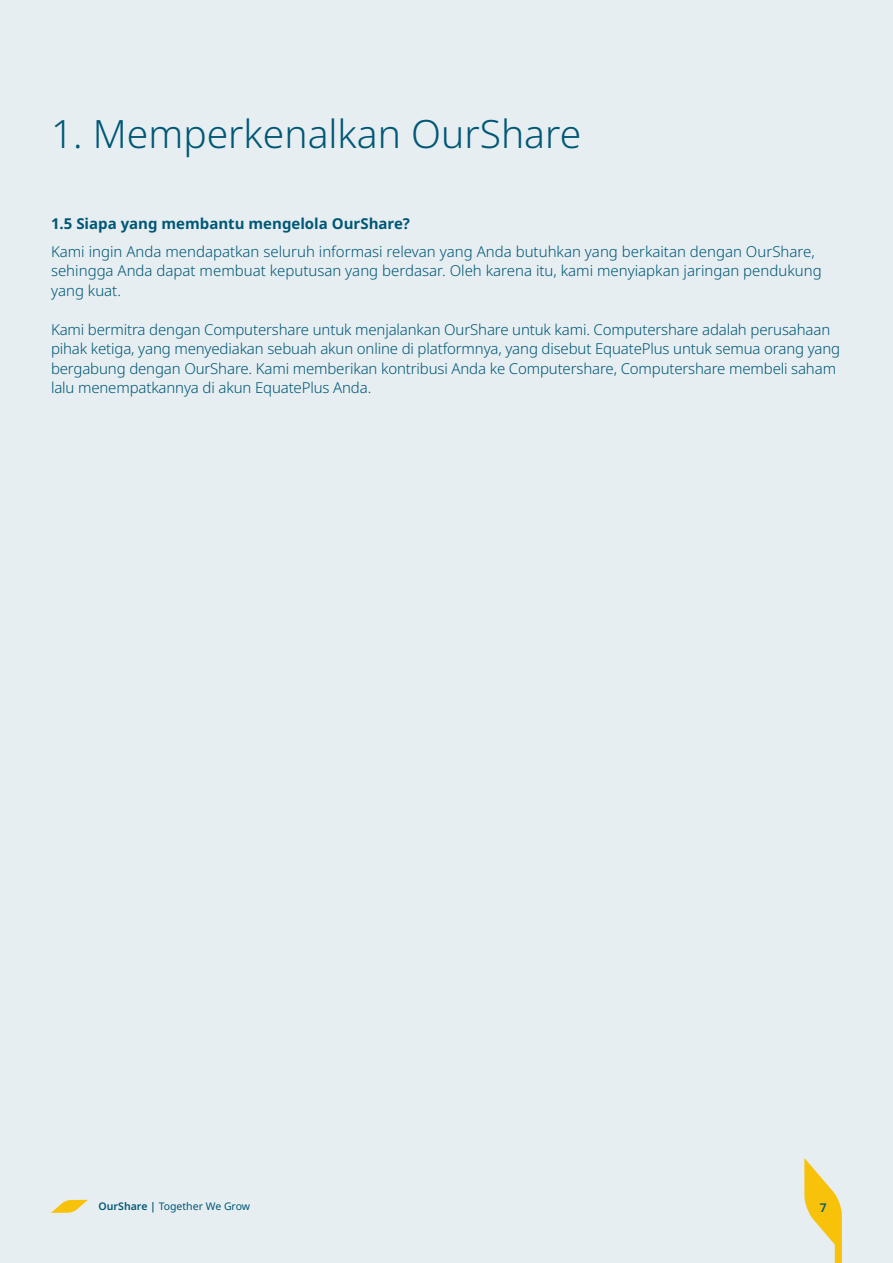
<style>
.page{position:relative;width:893px;height:1263px;background:#e6eef1}
.page>*{position:absolute;margin:0;border:0;box-sizing:border-box;transform-origin:0 0}
.t1{font:300 39px "Noto Sans";color:#005776}
.t2{font:300 15px/19.5px "Noto Sans";letter-spacing:-.01em;color:#005776}
.t3{font:700 15px "Noto Sans";color:#005776}
.t4{font:600 12px "Noto Sans";color:#005776}
.t5{font:10.5px "Noto Sans";color:#005776}
.s1{font-weight:600}
</style>
<div class="page">
<svg style="left:51px;top:1200px;width:37px;height:13px"></svg>
<svg style="left:804px;top:1158px;width:38px;height:105px"></svg>
<h1 class="t1" style="left:51px;top:106px;width:532px">1. Memperkenalkan OurShare</h1>
<p class="t3" style="left:51px;top:213px;width:361px">1.5 Siapa yang membantu mengelola OurShare?</p>
<p class="t2" style="left:51px;top:242px;width:772px">Kami ingin Anda mendapatkan seluruh informasi relevan yang Anda butuhkan yang berkaitan dengan OurShare, sehingga Anda dapat membuat keputusan yang berdasar. Oleh karena itu, kami menyiapkan jaringan pendukung yang kuat.</p>
<p class="t2" style="left:51px;top:320px;width:791px">Kami bermitra dengan Computershare untuk menjalankan OurShare untuk kami. Computershare adalah perusahaan pihak ketiga, yang menyediakan sebuah akun online di platformnya, yang disebut EquatePlus untuk semua orang yang bergabung dengan OurShare. Kami memberikan kontribusi Anda ke Computershare, Computershare membeli saham lalu menempatkannya di akun EquatePlus Anda.</p>
<p class="t5" style="left:99px;top:1199px;width:153px"><span class="s1">OurShare |</span> Together We Grow</p>
<p class="t4" style="left:820px;top:1199px;width:8px">7</p>
</div>
